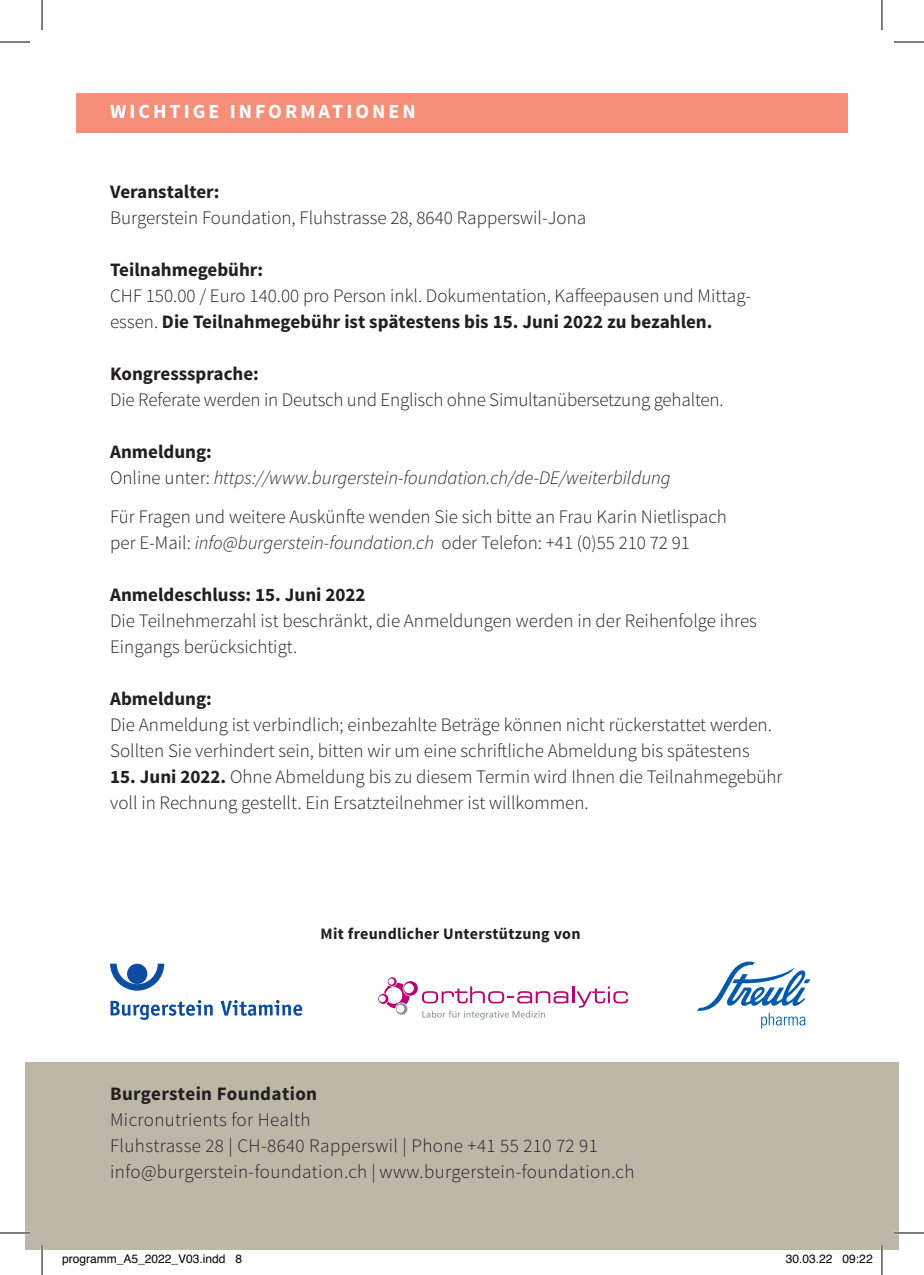
<style>
.page{position:relative;width:924px;height:1275px;background:#fff}
.page>*{position:absolute;margin:0;border:0;box-sizing:border-box;transform-origin:0 0}
.t1{font:700 20px "Source Sans Pro";letter-spacing:.15em;color:#fff}
.t2{font:300 19px/26px "Source Sans Pro";color:#231f20}
.t3{font:300 19px/26px "Source Sans Pro";letter-spacing:.02em;color:#231f20}
.t4{font:700 19px "Source Sans Pro";color:#231f20}
.t5{font:italic 300 19px/26px "Source Sans Pro";color:#231f20}
.t6{font:700 19px "Source Sans Pro";letter-spacing:.02em;color:#231f20}
.t7{font:700 16px "Source Sans Pro";letter-spacing:.02em;color:#231f20}
.t8{font:12px "Helvetica";color:#000}
.s1{font-weight:700}
.s2{font-weight:700;font-style:normal}
.s3{font-style:normal}
.s4{font-style:italic}
</style>
<div class="page">
<div style="left:25px;top:1062px;width:873px;height:188px;background:#beb7a8"></div>
<div style="left:76px;top:93px;width:771px;height:40px;background:#f58f79"></div>
<svg style="left:110px;top:963px;width:54px;height:27px"></svg>
<div style="left:127px;top:963px;width:20px;height:21px;background:#0d4da1;border-radius:50%"></div>
<svg style="left:110px;top:1000px;width:103px;height:20px"></svg>
<svg style="left:220px;top:1000px;width:82px;height:15px"></svg>
<svg style="left:378px;top:977px;width:249px;height:42px"></svg>
<svg style="left:697px;top:961px;width:113px;height:67px"></svg>
<hr style="left:0;top:1231px;width:30px;height:3px;background:#fff">
<hr style="left:893px;top:1231px;width:30px;height:3px;background:#fff">
<hr style="left:41px;top:1245px;width:2px;height:30px;background:#fff">
<hr style="left:880px;top:1245px;width:2px;height:30px;background:#fff">
<hr style="left:0;top:42px;width:30px;height:1px;background:#000">
<hr style="left:893px;top:42px;width:30px;height:1px;background:#000">
<hr style="left:0;top:1232px;width:30px;height:1px;background:#000">
<hr style="left:893px;top:1232px;width:30px;height:1px;background:#000">
<hr style="left:42px;top:0;width:1px;height:30px;background:#000">
<hr style="left:42px;top:1245px;width:1px;height:30px;background:#000">
<hr style="left:881px;top:0;width:1px;height:30px;background:#000">
<hr style="left:881px;top:1245px;width:1px;height:30px;background:#000">
<p class="t1" style="left:110px;top:99px;width:307px">WICHTIGE INFORMATIONEN</p>
<p class="t4" style="left:110px;top:179px;width:111px">Veranstalter:</p>
<p class="t2" style="left:110px;top:205px;width:477px">Burgerstein Foundation, Fluhstrasse 28, 8640 Rapperswil-Jona</p>
<p class="t4" style="left:110px;top:257px;width:154px">Teilnahmegebühr:</p>
<p class="t2" style="left:110px;top:283px;width:642px">CHF 150.00 / Euro 140.00 pro Person inkl. Dokumentation, Kaffeepausen und Mittag&shy;essen. <span class="s1">Die Teilnahmegebühr ist spätestens bis 15. Juni 2022 zu bezahlen.</span></p>
<p class="t4" style="left:110px;top:361px;width:150px">Kongresssprache:</p>
<p class="t2" style="left:110px;top:387px;width:614px">Die Referate werden in Deutsch und Englisch ohne Simultanübersetzung gehalten.</p>
<p class="t5" style="left:110px;top:439px;width:562px"><span class="s2">Anmeldung:<br></span><span class="s3">Online unter:</span> https://www.burgerstein-foundation.ch/de-DE/weiterbildung</p>
<p class="t2" style="left:110px;top:504px;width:618px">Für Fragen und weitere Auskünfte wenden Sie sich bitte an Frau Karin Nietlispach per E-Mail: <span class="s4">info@burgerstein-foundation.ch</span> oder Telefon: +41 (0)55 210 72 91</p>
<p class="t4" style="left:110px;top:582px;width:257px">Anmeldeschluss: 15. Juni 2022</p>
<p class="t2" style="left:110px;top:608px;width:648px">Die Teilnehmerzahl ist beschränkt, die Anmeldungen werden in der Reihenfolge ihres<br>Eingangs berücksichtigt.</p>
<p class="t4" style="left:110px;top:686px;width:103px">Abmeldung:</p>
<p class="t2" style="left:110px;top:712px;width:663px">Die Anmeldung ist verbindlich; einbezahlte Beträge können nicht rückerstattet werden.<br>Sollten Sie verhindert sein, bitten wir um eine schriftliche Abmeldung bis spätestens</p>
<p class="t2" style="left:110px;top:764px;width:673px"><span class="s1">15. Juni 2022.</span> Ohne Abmeldung bis zu diesem Termin wird Ihnen die Teilnahmegebühr voll in Rechnung gestellt. Ein Ersatzteilnehmer ist willkommen.</p>
<p class="t7" style="left:320px;top:923px;width:261px">Mit freundlicher Unterstützung von</p>
<p class="t6" style="left:110px;top:1081px;width:208px">Burgerstein Foundation</p>
<p class="t3" style="left:110px;top:1106px;width:525px">Micronutrients for Health<br>Fluhstrasse 28 | CH-8640 Rapperswil | Phone +41 55 210 72 91 info@burgerstein-foundation.ch | www.burgerstein-foundation.ch</p>
<p class="t8" style="left:62px;top:1249px;width:182px">programm_A5_2022_V03.indd 8</p>
<p class="t8" style="left:785px;top:1249px;width:88px">30.03.22 09:22</p>
</div>
